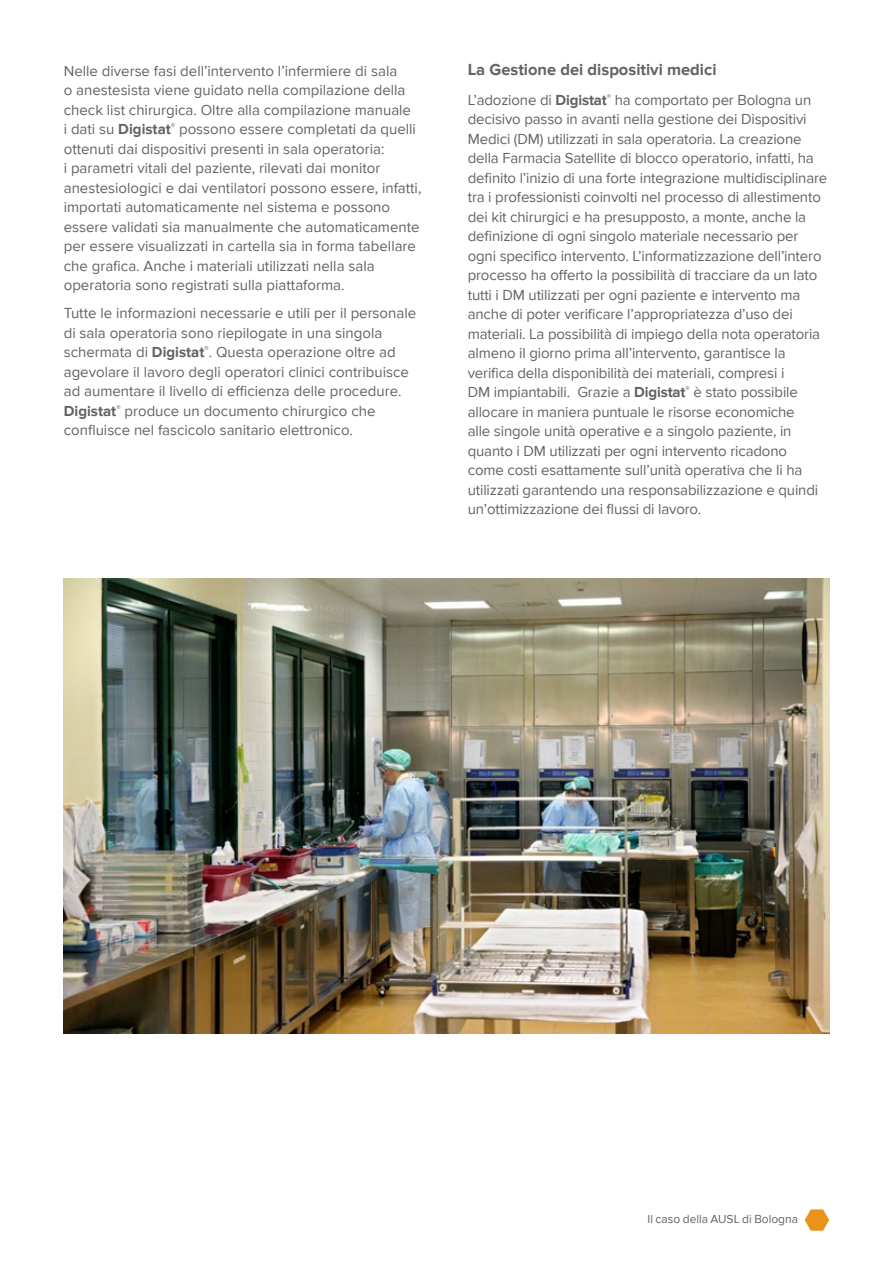
<style>
.page{position:relative;width:893px;height:1263px;background:#fff}
.page>*{position:absolute;margin:0;border:0;box-sizing:border-box;transform-origin:0 0}
.t1{font:700 16.5px "Proxima Nova";color:#646363}
.t2{font:15px/19.5px "Proxima Nova";letter-spacing:-.01em;color:#646363}
.t3{font:12px "Proxima Nova";color:#646363}
.s1{font-weight:700}
</style>
<div class="page">
<svg style="left:805px;top:1209px;width:24px;height:22px"></svg>
<img style="left:64px;top:578px;width:765px;height:455px">
<p class="t2" style="left:64px;top:61px;width:359px">Nelle diverse fasi dell’intervento l’infermiere di sala<br>o anestesista viene guidato nella compilazione della check list chirurgica. Oltre alla compilazione manuale<br>i dati su <span class="s1">Digistat</span><sup>®</sup> possono essere completati da quelli ottenuti dai dispositivi presenti in sala operatoria:<br>i parametri vitali del paziente, rilevati dai monitor anestesiologici e dai ventilatori possono essere, infatti, importati automaticamente nel sistema e possono essere validati sia manualmente che automaticamente per essere visualizzati in cartella sia in forma tabellare che grafica. Anche i materiali utilizzati nella sala operatoria sono registrati sulla piattaforma.</p>
<p class="t2" style="left:64px;top:304px;width:354px">Tutte le informazioni necessarie e utili per il personale di sala operatoria sono riepilogate in una singola schermata di <span class="s1">Digistat</span><sup>®</sup>. Questa operazione oltre ad agevolare il lavoro degli operatori clinici contribuisce ad aumentare il livello di efficienza delle procedure.<br><span class="s1">Digistat</span><sup>®</sup> produce un documento chirurgico che confluisce nel fascicolo sanitario elettronico.</p>
<p class="t1" style="left:468px;top:60px;width:250px">La Gestione dei dispositivi medici</p>
<p class="t2" style="left:468px;top:90px;width:361px">L’adozione di <span class="s1">Digistat</span><sup>®</sup> ha comportato per Bologna un decisivo passo in avanti nella gestione dei Dispositivi Medici (DM) utilizzati in sala operatoria. La creazione della Farmacia Satellite di blocco operatorio, infatti, ha definito l’inizio di una forte integrazione multidisciplinare tra i professionisti coinvolti nel processo di allestimento dei kit chirurgici e ha presupposto, a monte, anche la definizione di ogni singolo materiale necessario per ogni specifico intervento. L’informatizzazione dell’intero processo ha offerto la possibilità di tracciare da un lato tutti i DM utilizzati per ogni paziente e intervento ma anche di poter verificare l’appropriatezza d’uso dei materiali. La possibilità di impiego della nota operatoria almeno il giorno prima all’intervento, garantisce la verifica della disponibilità dei materiali, compresi i<br>DM impiantabili. Grazie a <span class="s1">Digistat</span><sup>®</sup> è stato possibile allocare in maniera puntuale le risorse economiche<br>alle singole unità operative e a singolo paziente, in quanto i DM utilizzati per ogni intervento ricadono<br>come costi esattamente sull’unità operativa che li ha utilizzati garantendo una responsabilizzazione e quindi un’ottimizzazione dei flussi di lavoro.</p>
<p class="t3" style="left:648px;top:1212px;width:152px">Il caso della AUSL di Bologna</p>
</div>
